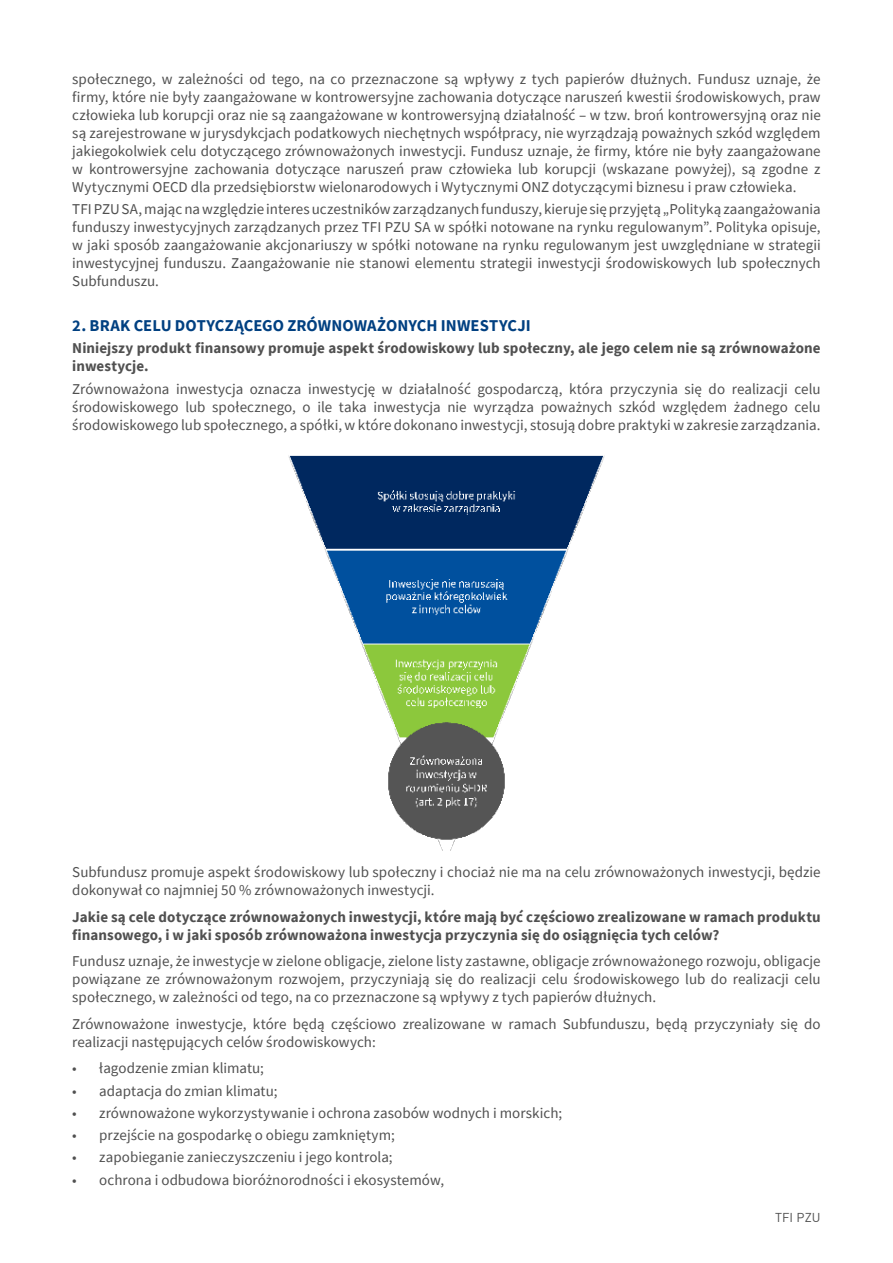
<style>
.page{position:relative;width:893px;height:1263px;background:#fff}
.page>*{position:absolute;margin:0;border:0;box-sizing:border-box;transform-origin:0 0}
.t1{font:700 16.5px "Source Sans Pro";letter-spacing:.005em;color:#014081}
.t2{font:15px/18px "Source Sans Pro";color:#505050;text-align:justify}
.t3{font:700 15px/18px "Source Sans Pro";letter-spacing:.005em;color:#505050}
.KATEGORIA{font:12.75px "DIN Pro Pl";letter-spacing:.01em;color:#505050}
</style>
<div class="page">
<img style="left:288px;top:455px;width:317px;height:396px">
<p class="t2" style="left:72px;top:69px;width:750px">społecznego, w zależności od tego, na co przeznaczone są wpływy z tych papierów dłużnych. Fundusz uznaje, że firmy, które nie były zaangażowane w kontrowersyjne zachowania dotyczące naruszeń kwestii środowiskowych, praw człowieka lub korupcji oraz nie są zaangażowane w kontrowersyjną działalność – w tzw. broń kontrowersyjną oraz nie są zarejestrowane w jurysdykcjach podatkowych niechętnych współpracy, nie wyrządzają poważnych szkód względem jakiegokolwiek celu dotyczącego zrównoważonych inwestycji. Fundusz uznaje, że firmy, które nie były zaangażowane w kontrowersyjne zachowania dotyczące naruszeń praw człowieka lub korupcji (wskazane powyżej), są zgodne z Wytycznymi OECD dla przedsiębiorstw wielonarodowych i Wytycznymi ONZ dotyczącymi biznesu i praw człowieka.</p>
<p class="t2" style="left:72px;top:200px;width:750px">TFI PZU SA, mając na względzie interes uczestników zarządzanych funduszy, kieruje się przyjętą „Polityką zaangażowania funduszy inwestycyjnych zarządzanych przez TFI PZU SA w spółki notowane na rynku regulowanym”. Polityka opisuje, w jaki sposób zaangażowanie akcjonariuszy w spółki notowane na rynku regulowanym jest uwzględniane w strategii inwestycyjnej funduszu. Zaangażowanie nie stanowi elementu strategii inwestycji środowiskowych lub społecznych Subfunduszu.</p>
<p class="t1" style="left:72px;top:314px;width:460px">2. BRAK CELU DOTYCZĄCEGO ZRÓWNOWAŻONYCH INWESTYCJI</p>
<p class="t3" style="left:72px;top:339px;width:750px">Niniejszy produkt finansowy promuje aspekt środowiskowy lub społeczny, ale jego celem nie są zrównoważone inwestycje.</p>
<p class="t2" style="left:72px;top:380px;width:750px">Zrównoważona inwestycja oznacza inwestycję w działalność gospodarczą, która przyczynia się do realizacji celu środowiskowego lub społecznego, o ile taka inwestycja nie wyrządza poważnych szkód względem żadnego celu środowiskowego lub społecznego, a spółki, w które dokonano inwestycji, stosują dobre praktyki w zakresie zarządzania.</p>
<p class="t2" style="left:72px;top:863px;width:750px">Subfundusz promuje aspekt środowiskowy lub społeczny i chociaż nie ma na celu zrównoważonych inwestycji, będzie dokonywał co najmniej 50 % zrównoważonych inwestycji.</p>
<p class="t3" style="left:72px;top:908px;width:750px">Jakie są cele dotyczące zrównoważonych inwestycji, które mają być częściowo zrealizowane w ramach produktu finansowego, i w jaki sposób zrównoważona inwestycja przyczynia się do osiągnięcia tych celów?</p>
<p class="t2" style="left:72px;top:952px;width:750px">Fundusz uznaje, że inwestycje w zielone obligacje, zielone listy zastawne, obligacje zrównoważonego rozwoju, obligacje powiązane ze zrównoważonym rozwojem, przyczyniają się do realizacji celu środowiskowego lub do realizacji celu społecznego, w zależności od tego, na co przeznaczone są wpływy z tych papierów dłużnych.</p>
<p class="t2" style="left:72px;top:1015px;width:750px">Zrównoważone inwestycje, które będą częściowo zrealizowane w ramach Subfunduszu, będą przyczyniały się do realizacji następujących celów środowiskowych:</p>
<p class="t2" style="left:72px;top:1059px;width:193px">• łagodzenie zmian klimatu;</p>
<p class="t2" style="left:72px;top:1081px;width:207px">• adaptacja do zmian klimatu;</p>
<p class="t2" style="left:72px;top:1104px;width:491px">• zrównoważone wykorzystywanie i ochrona zasobów wodnych i morskich;</p>
<p class="t2" style="left:72px;top:1126px;width:324px">• przejście na gospodarkę o obiegu zamkniętym;</p>
<p class="t2" style="left:72px;top:1148px;width:322px">• zapobieganie zanieczyszczeniu i jego kontrola;</p>
<p class="t2" style="left:72px;top:1170px;width:373px">• ochrona i odbudowa bioróżnorodności i ekosystemów,</p>
<p class="KATEGORIA" style="left:775px;top:1209px;width:47px">TFI PZU</p>
</div>
